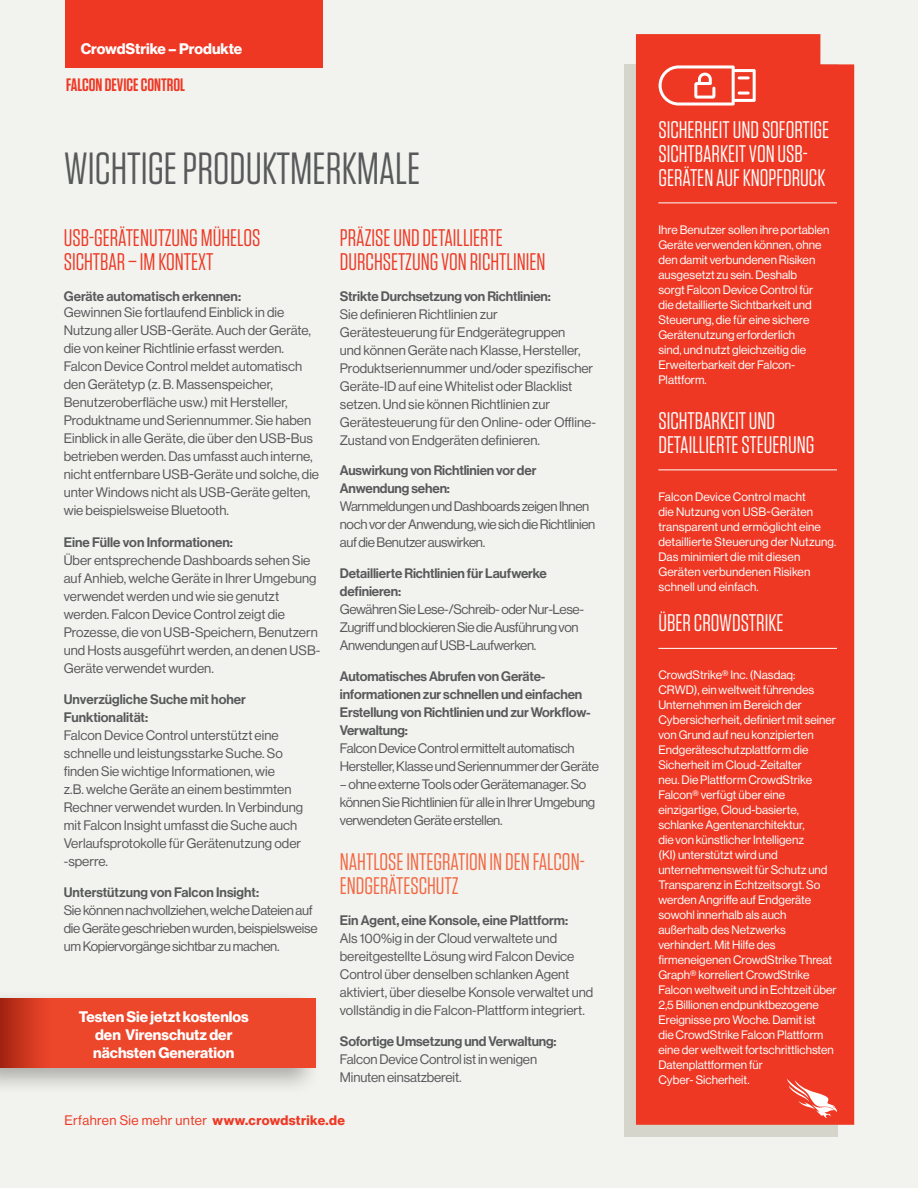
<style>
.page{position:relative;width:918px;height:1188px;background:#f2f2ee}
.page>*{position:absolute;margin:0;border:0;box-sizing:border-box;transform-origin:0 0}
.t1{font:45px "Tungsten";color:#58595b}
.t2{font:24px/24px "Tungsten";color:#fff}
.t3{font:24px/24px "Tungsten";color:#ee3824}
.t4{font:24px/24px "Tungsten";color:#f26741}
.t5{font:600 18px "Tungsten";color:#ee3824}
.t6{font:700 15px/18px "Haas Grot Disp 75";color:#fff;text-align:center}
.t7{font:13.5px/18px "Haas Grot Disp 55 Roman";color:#58595b}
.t8{font:500 13.5px/18px "Haas Grot Disp 65";letter-spacing:-.01em;color:#58595b}
.t9{font:13.5px/18px "Haas Grot Disp 55 Roman";letter-spacing:-.02em;color:#58595b}
.t10{font:13.5px/18px "Haas Grot Disp 55 Roman";letter-spacing:-.025em;color:#58595b}
.t11{font:13.5px "Haas Grot Disp 55 Roman";letter-spacing:.03em;color:#ee3824}
.t12{font:12px/15px "Haas Grot Disp 55 Roman";color:#fff}
.s1{font-family:"Haas Grot Disp 75";font-weight:700}
</style>
<div class="page">
<div style="left:624px;top:64px;width:214px;height:1072px;background:#d6d5cb"></div>
<div style="left:636px;top:34px;width:218px;height:1091px;background:#ee3824"></div>
<hr style="left:658px;top:203px;width:179px;height:1px;background:#fff">
<hr style="left:658px;top:470px;width:179px;height:1px;background:#fff">
<hr style="left:658px;top:648px;width:179px;height:1px;background:#fff">
<svg style="left:659px;top:65px;width:97px;height:41px;background:#f27061"></svg>
<svg style="left:787px;top:1079px;width:51px;height:39px;background:#f16556"></svg>
<div style="left:65px;top:0;width:258px;height:68px;background:#ee3824"></div>
<div style="left:0;top:989px;width:322px;height:107px;background:#000;opacity:.3"></div>
<div style="left:0;top:999px;width:315px;height:69px;background:#ec462b"></div>
<div style="left:0;top:999px;width:51px;height:69px;background:linear-gradient(to right,#a32311,#f1482c)"></div>
<p class="t6" style="left:81px;top:39px;width:163px">CrowdStrike – Produkte</p>
<h3 class="t5" style="left:66px;top:75px;width:121px">FALCON DEVICE CONTROL</h3>
<h1 class="t1" style="left:64px;top:145px;width:358px">WICHTIGE PRODUKTMERKMALE</h1>
<h2 class="t3" style="left:64px;top:226px;width:198px">USB-GERÄTENUTZUNG MÜHELOS<br>SICHTBAR – IM KONTEXT</h2>
<p class="t8" style="left:64px;top:287px;width:179px">Geräte automatisch erkennen:</p>
<p class="t7" style="left:64px;top:304px;width:257px">Gewinnen Sie fortlaufend Einblick in die Nutzung aller USB-Geräte. Auch der Geräte, die von keiner Richtlinie erfasst werden.<br>Falcon Device Control meldet automatisch den Gerätetyp (z. B. Massenspeicher, Benutzeroberfläche usw.) mit Hersteller, Produktname und Seriennummer. Sie haben Einblick in alle Geräte, die über den USB-Bus betrieben werden. Das umfasst auch interne, nicht entfernbare USB-Geräte und solche, die unter Windows nicht als USB-Geräte gelten, wie beispielsweise Bluetooth.</p>
<p class="t8" style="left:64px;top:534px;width:171px">Eine Fülle von Informationen:</p>
<p class="t7" style="left:64px;top:552px;width:258px">Über entsprechende Dashboards sehen Sie auf Anhieb, welche Geräte in Ihrer Umgebung verwendet werden und wie sie genutzt werden. Falcon Device Control zeigt die Prozesse, die von USB-Speichern, Benutzern und Hosts ausgeführt werden, an denen USB-Geräte verwendet wurden.</p>
<p class="t8" style="left:64px;top:691px;width:184px">Unverzügliche Suche mit hoher<br>Funktionalität:</p>
<p class="t7" style="left:64px;top:727px;width:241px">Falcon Device Control unterstützt eine schnelle und leistungsstarke Suche. So finden Sie wichtige Informationen, wie<br>z.B. welche Geräte an einem bestimmten Rechner verwendet wurden. In Verbindung mit Falcon Insight umfasst die Suche auch Verlaufsprotokolle für Gerätenutzung oder -sperre.</p>
<p class="t8" style="left:64px;top:883px;width:197px">Unterstützung von Falcon Insight:</p>
<p class="t9" style="left:64px;top:901px;width:255px">Sie können nachvollziehen, welche Dateien auf die Geräte geschrieben wurden, beispielsweise um Kopiervorgänge sichtbar zu machen.</p>
<p class="t6" style="left:79px;top:1008px;width:172px">Testen Sie jetzt kostenlos den Virenschutz der nächsten Generation</p>
<h2 class="t3" style="left:340px;top:226px;width:207px">PRÄZISE UND DETAILLIERTE<br>DURCHSETZUNG VON RICHTLINIEN</h2>
<p class="t8" style="left:340px;top:287px;width:213px">Strikte Durchsetzung von Richtlinien:</p>
<p class="t7" style="left:340px;top:305px;width:258px">Sie definieren Richtlinien zur Gerätesteuerung für Endgerätegruppen<br>und können Geräte nach Klasse, Hersteller, Produktseriennummer und/oder spezifischer Geräte-ID auf eine Whitelist oder Blacklist setzen. Und sie können Richtlinien zur Gerätesteuerung für den Online- oder Offline-Zustand von Endgeräten definieren.</p>
<p class="t8" style="left:340px;top:462px;width:198px">Auswirkung von Richtlinien vor der<br>Anwendung sehen:</p>
<p class="t10" style="left:340px;top:498px;width:257px">Warnmeldungen und Dashboards zeigen Ihnen noch vor der Anwendung, wie sich die Richtlinien auf die Benutzer auswirken.</p>
<p class="t8" style="left:340px;top:565px;width:209px">Detaillierte Richtlinien für Laufwerke definieren:</p>
<p class="t10" style="left:340px;top:601px;width:246px">Gewähren Sie Lese-/Schreib- oder Nur-Lese-<br>Zugriff und blockieren Sie die Ausführung von<br>Anwendungen auf USB-Laufwerken.</p>
<p class="t8" style="left:340px;top:667px;width:252px">Automatisches Abrufen von Geräte&shy;informationen zur schnellen und einfachen Erstellung von Richtlinien und zur Workflow-Verwaltung:</p>
<p class="t9" style="left:340px;top:739px;width:261px">Falcon Device Control ermittelt automatisch<br>Hersteller, Klasse und Seriennummer der Geräte</p>
<p class="t9" style="left:340px;top:775px;width:257px">– ohne externe Tools oder Gerätemanager. So können Sie Richtlinien für alle in Ihrer Umgebung verwendeten Geräte erstellen.</p>
<h2 class="t4" style="left:340px;top:850px;width:246px">NAHTLOSE INTEGRATION IN DEN FALCON-<br>ENDGERÄTESCHUTZ</h2>
<p class="t8" style="left:340px;top:912px;width:230px">Ein Agent, eine Konsole, eine Plattform:</p>
<p class="t7" style="left:340px;top:929px;width:255px">Als 100%ig in der Cloud verwaltete und bereitgestellte Lösung wird Falcon Device Control über denselben schlanken Agent aktiviert, über dieselbe Konsole verwaltet und vollständig in die Falcon-Plattform integriert.</p>
<p class="t8" style="left:340px;top:1032px;width:218px">Sofortige Umsetzung und Verwaltung:</p>
<p class="t7" style="left:340px;top:1050px;width:199px">Falcon Device Control ist in wenigen<br>Minuten einsatzbereit.</p>
<p class="t11" style="left:64px;top:1112px;width:282px">Erfahren Sie mehr unter <span class="s1">www.crowdstrike.de</span></p>
<h2 class="t2" style="left:658px;top:118px;width:172px">SICHERHEIT UND SOFORTIGE<br>SICHTBARKEIT VON USB-<br>GERÄTEN AUF KNOPFDRUCK</h2>
<p class="t12" style="left:658px;top:222px;width:173px">Ihre Benutzer sollen ihre portablen<br>Geräte verwenden können, ohne den damit verbundenen Risiken ausgesetzt zu sein. Deshalb<br>sorgt Falcon Device Control für die detaillierte Sichtbarkeit und<br>Steuerung, die für eine sichere<br>Gerätenutzung erforderlich<br>sind, und nutzt gleichzeitig die<br>Erweiterbarkeit der Falcon-<br>Plattform.</p>
<h2 class="t2" style="left:658px;top:409px;width:157px">SICHTBARKEIT UND<br>DETAILLIERTE STEUERUNG</h2>
<p class="t12" style="left:658px;top:489px;width:180px">Falcon Device Control macht<br>die Nutzung von USB-Geräten transparent und ermöglicht eine detaillierte Steuerung der Nutzung.<br>Das minimiert die mit diesen<br>Geräten verbundenen Risiken schnell und einfach.</p>
<h2 class="t2" style="left:658px;top:611px;width:127px">ÜBER CROWDSTRIKE</h2>
<p class="t12" style="left:658px;top:667px;width:180px">CrowdStrike® Inc. (Nasdaq:<br>CRWD), ein weltweit führendes<br>Unternehmen im Bereich der<br>Cybersicherheit, definiert mit seiner von Grund auf neu konzipierten<br>Endgeräteschutzplattform die<br>Sicherheit im Cloud-Zeitalter<br>neu. Die Plattform CrowdStrike<br>Falcon® verfügt über eine einzigartige, Cloud-basierte, schlanke Agentenarchitektur,<br>die von künstlicher Intelligenz<br>(KI) unterstützt wird und unternehmensweit für Schutz und<br>Transparenz in Echtzeitsorgt. So werden Angriffe auf Endgeräte sowohl innerhalb als auch außerhalb des Netzwerks verhindert. Mit Hilfe des firmeneigenen CrowdStrike Threat<br>Graph® korreliert CrowdStrike<br>Falcon weltweit und in Echtzeit über<br>2,5 Billionen endpunktbezogene<br>Ereignisse pro Woche. Damit ist<br>die CrowdStrike Falcon Plattform eine der weltweit fortschrittlichsten<br>Datenplattformen für<br>Cyber- Sicherheit.</p>
</div>
